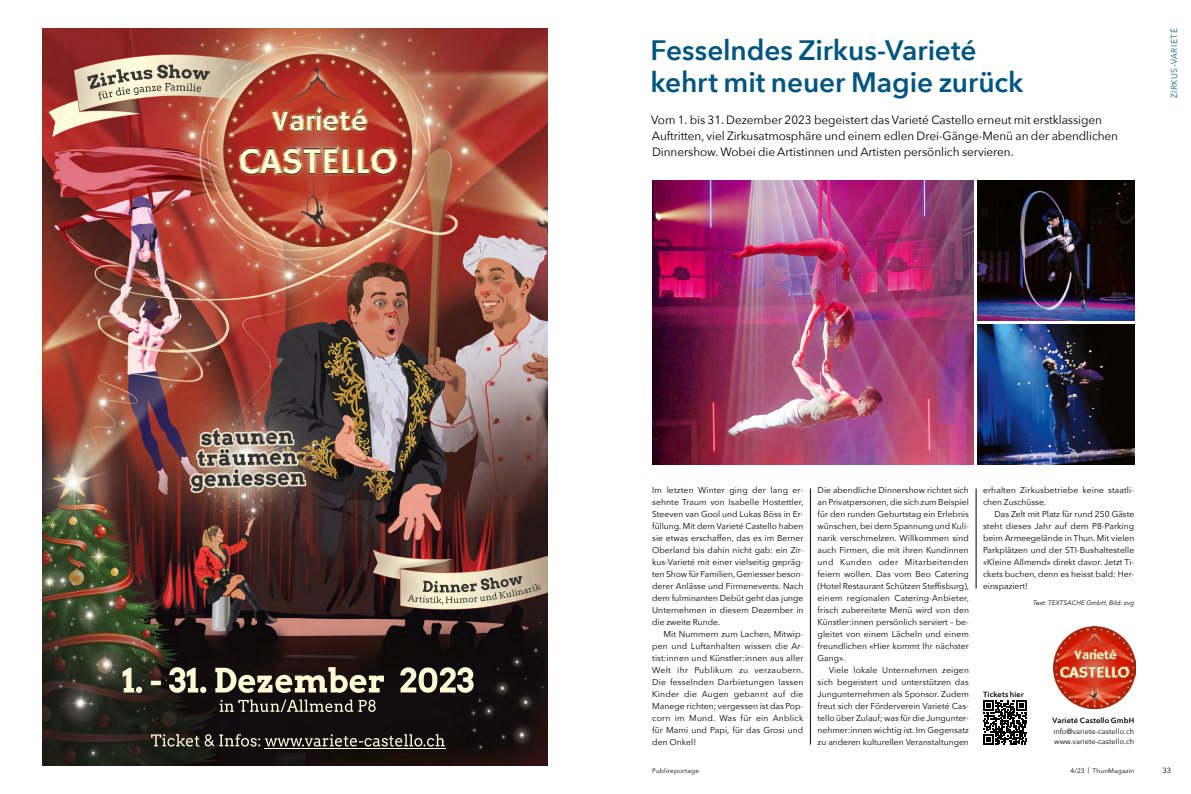
<style>
.page{position:relative;width:1191px;height:794px;background:#fff}
.page>*{position:absolute;margin:0;border:0;box-sizing:border-box;transform-origin:0 0}
.t1{font:600 28px/32px "Avenir Next";letter-spacing:-.005em;color:#005680}
.t2{font:12px/16px "Avenir Next";letter-spacing:-.005em;color:#000}
.t3{font:8.5px/12px "Avenir Next";letter-spacing:.005em;color:#000;text-align:justify}
.t4{font:300 8.5px "Avenir";letter-spacing:.06em;color:#005680}
.t5{font:7.5px/10.5px "Avenir Next";color:#000}
.t6{font:600 7.5px "Avenir Next";letter-spacing:.02em;color:#000}
.t7{font:6.5px "Avenir Next";letter-spacing:.02em;color:#000}
.t8{font:italic 6.5px "Avenir Next";letter-spacing:.01em;color:#000}
</style>
<div class="page">
<hr style="left:810px;top:488px;width:1px;height:256px;background:#000">
<hr style="left:976px;top:488px;width:1px;height:100px;background:#000">
<svg style="left:983px;top:700px;width:44px;height:44px"></svg>
<img style="left:652px;top:180px;width:322px;height:284px">
<img style="left:977px;top:180px;width:157px;height:140px">
<img style="left:977px;top:324px;width:157px;height:140px">
<img style="left:1053px;top:626px;width:82px;height:82px">
<img style="left:43px;top:28px;width:504px;height:737px">
<img style="left:116px;top:65px;width:64px;height:18px">
<img style="left:481px;top:575px;width:41px;height:15px">
<img style="left:408px;top:595px;width:83px;height:8px">
<img style="left:511px;top:587px;width:21px;height:9px">
<svg style="left:532px;top:584px;width:9px;height:7px"></svg>
<img style="left:122px;top:667px;width:20px;height:26px">
<img style="left:169px;top:667px;width:304px;height:26px">
<img style="left:250px;top:699px;width:126px;height:13px">
<img style="left:176px;top:734px;width:157px;height:12px">
<img style="left:404px;top:734px;width:41px;height:12px">
<img style="left:265px;top:748px;width:180px;height:1px">
<h1 class="t1" style="left:650px;top:34px;width:374px">Fesselndes Zirkus-Varieté kehrt mit neuer Magie zurück</h1>
<p class="t2" style="left:651px;top:112px;width:468px">Vom 1. bis 31. Dezember 2023 begeistert das Varieté Castello erneut mit erstklassigen<br>Auftritten, viel Zirkusatmosphäre und einem edlen Drei-Gänge-Menü an der abendlichen<br>Dinnershow. Wobei die Artistinnen und Artisten persönlich servieren.</p>
<p class="t4" style="left:1169px;top:98px;width:72px;rotate:-90deg">ZIRKUS-VARIETÉ</p>
<p class="t3" style="left:652px;top:483px;width:153px">Im letzten Winter ging der lang er&shy;sehnte Traum von Isabelle Hostettler, Steeven van Gool und Lukas Böss in Er&shy;füllung. Mit dem Varieté Castello haben sie etwas erschaffen, das es im Berner Oberland bis dahin nicht gab: ein Zir&shy;kus-Varieté mit einer vielseitig gepräg&shy;ten Show für Familien, Geniesser beson&shy;derer Anlässe und Firmenevents. Nach dem fulminanten Debüt geht das junge Unternehmen in diesem Dezember in die zweite Runde.</p>
<p class="t3" style="left:652px;top:627px;width:153px;text-indent:11px">Mit Nummern zum Lachen, Mitwip&shy;pen und Luftanhalten wissen die Ar&shy;tist:innen und Künstler:innen aus aller Welt ihr Publikum zu verzaubern.<br>Die fesselnden Darbietungen lassen Kinder die Augen gebannt auf die Manege richten; vergessen ist das Pop&shy;corn im Mund. Was für ein Anblick für Mami und Papi, für das Grosi und den Onkel!</p>
<p class="t3" style="left:817px;top:483px;width:153px">Die abendliche Dinnershow richtet sich an Privatpersonen, die sich zum Beispiel für den runden Geburtstag ein Erlebnis wünschen, bei dem Spannung und Kuli&shy;narik verschmelzen. Willkommen sind auch Firmen, die mit ihren Kundinnen und Kunden oder Mitarbeitenden feiern wollen. Das vom Beo Catering (Hotel Restaurant Schützen Steffisburg), einem regionalen Catering-Anbieter, frisch zubereitete Menü wird von den Künstler:innen persönlich serviert – be&shy;gleitet von einem Lächeln und einem freundlichen «Hier kommt Ihr nächster Gang».</p>
<p class="t3" style="left:817px;top:663px;width:153px;text-indent:11px">Viele lokale Unternehmen zeigen sich begeistert und unterstützen das Jungunternehmen als Sponsor. Zudem freut sich der Förderverein Varieté Cas&shy;tello über Zulauf; was für die Jungunter&shy;nehmer:innen wichtig ist. Im Gegensatz zu anderen kulturellen Veranstaltungen</p>
<p class="t3" style="left:983px;top:483px;width:153px">erhalten Zirkusbetriebe keine staatli&shy;chen Zuschüsse.</p>
<p class="t3" style="left:983px;top:507px;width:153px;text-indent:11px">Das Zelt mit Platz für rund 250 Gäste steht dieses Jahr auf dem P8-Parking beim Armeegelände in Thun. Mit vielen Parkplätzen und der STI-Bushaltestelle «Kleine Allmend» direkt davor. Jetzt Ti&shy;ckets buchen, denn es heisst bald: Her&shy;einspaziert!</p>
<p class="t8" style="left:1033px;top:597px;width:103px">Text: TEXTSACHE GmbH, Bild: zvg</p>
<p class="t6" style="left:983px;top:687px;width:42px">Tickets hier</p>
<p class="t6" style="left:1052px;top:714px;width:83px">Varieté Castello GmbH</p>
<p class="t5" style="left:1053px;top:725px;width:82px">info@variete-castello.ch www.variete-castello.ch</p>
<p class="t7" style="left:652px;top:765px;width:49px">Publireportage</p>
<p class="t7" style="left:1070px;top:765px;width:65px">4/23 | ThunMagazin</p>
<p class="t5" style="left:1162px;top:764px;width:10px">33</p>
</div>
